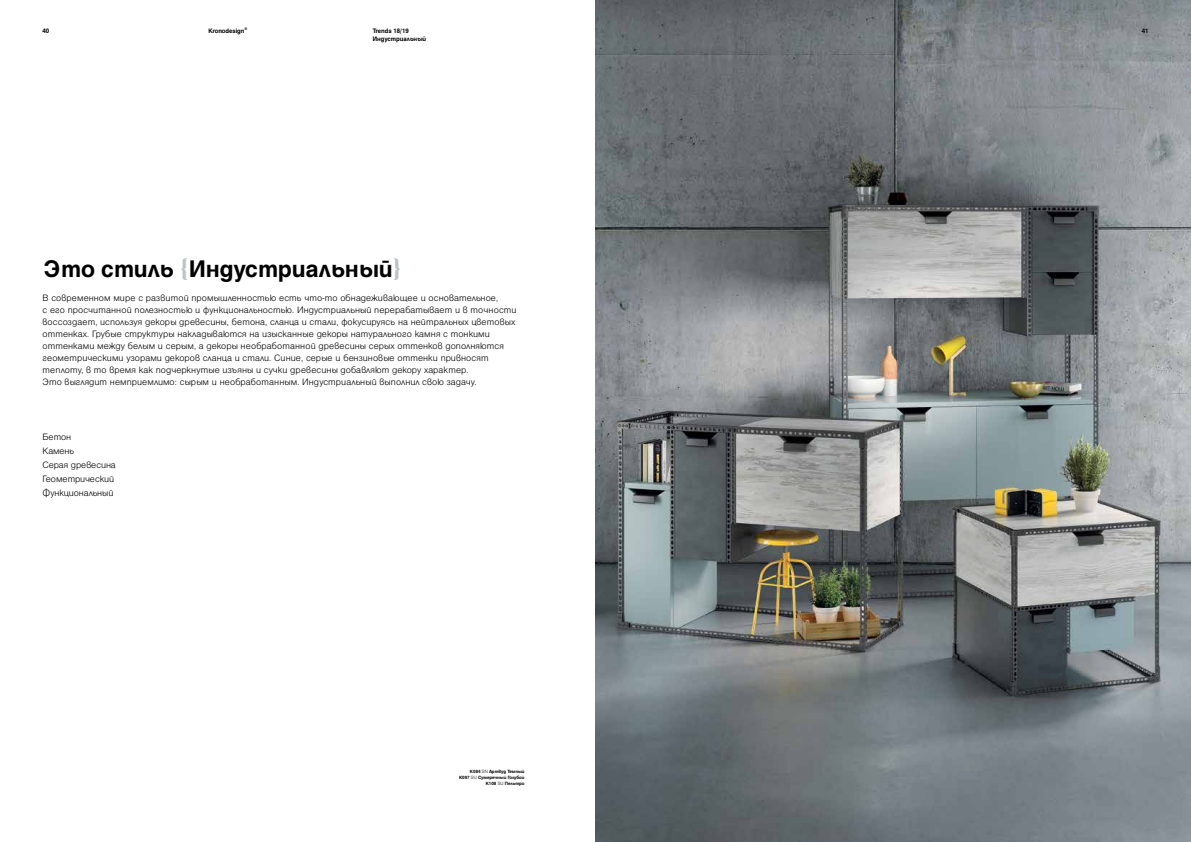
<style>
.page{position:relative;width:1191px;height:842px;background:#fff}
.page>*{position:absolute;margin:0;border:0;box-sizing:border-box;transform-origin:0 0}
.t1{font:700 26px "Helen Pro";color:#000}
.t2{font:300 10px/12px "Helen Pro";letter-spacing:.015em;color:#000}
.t3{font:700 7px/8.4px "Helen Pro";color:#000}
.t4{font:700 5px/6px "Helen Pro";color:#000;text-align:right}
.s1{color:#bbc4c7}
.s2{font-weight:300}
</style>
<div class="page">
<img style="left:595px;top:0;width:596px;height:842px">
<p class="t3" style="left:43px;top:26px;width:8px">40</p>
<p class="t3" style="left:208px;top:26px;width:40px">Kronodesign<sup>®</sup></p>
<p class="t3" style="left:373px;top:26px;width:55px">Trends 18/19<br>Индустриальный</p>
<h1 class="t1" style="left:43px;top:252px;width:361px">Это стиль <span class="s1">{</span>Индустриальный<span class="s1">}</span></h1>
<p class="t2" style="left:43px;top:292px;width:475px">В современном мире с развитой промышленностью есть что-то обнадеживающее и основательное,<br>с его просчитанной полезностью и функциональностью. Индустриальный перерабатывает и в точности воссоздает, используя декоры древесины, бетона, сланца и стали, фокусируясь на нейтральных цветовых оттенках. Грубые структуры накладываются на изысканные декоры натурального камня с тонкими оттенками между белым и серым, а декоры необработанной древесины серых оттенков дополняются геометрическими узорами декоров сланца и стали. Синие, серые и бензиновые оттенки привносят теплоту, в то время как подчеркнутые изъяны и сучки древесины добавляют декору характер.<br>Это выглядит немприемлимо: сырым и необработанным. Индустриальный выполнил свою задачу.</p>
<p class="t2" style="left:43px;top:430px;width:75px;line-height:14px">Бетон<br>Камень<br>Серая древесина<br>Геометрический<br>Функциональный</p>
<p class="t4" style="left:459px;top:768px;width:67px">K084 <span class="s2">SN</span> Артвуд Темный<br>K097 <span class="s2">SU</span> Сумеречный Голубой<br>K108 <span class="s2">SU</span> Пельтро</p>
<p class="t3" style="left:1141px;top:26px;width:8px">41</p>
</div>
